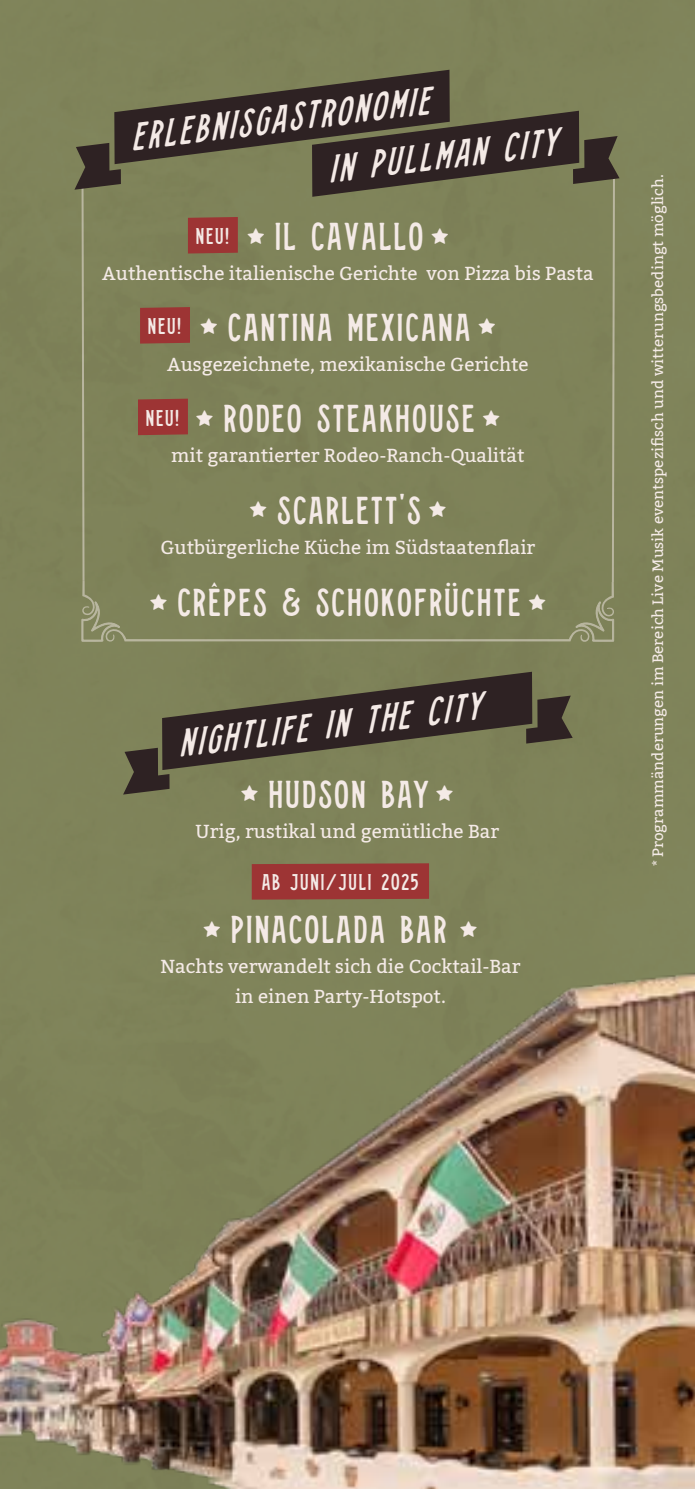
<style>
.page{position:relative;width:695px;height:1489px;background:#fff}
.page>*{position:absolute;margin:0;border:0;box-sizing:border-box;transform-origin:0 0}
.t1{font:39px "Stranger Slim";color:#f4eae6}
.t2{font:italic 39px/56.5px "Stranger Slim";color:#f4eae6}
.t3{font:22.75px "Stranger Slim";letter-spacing:.02em;color:#f4eae6}
.t4{font:18.75px/30px "Kadwa";color:#f4eae6;text-align:center}
.t5{font:15px "Kadwa";color:#f4eae6}
</style>
<div class="page">
<div style="left:0;top:0;width:694px;height:1488px;background:#7f8359"></div>
<div style="left:252px;top:863px;width:177px;height:36px;background:#9d3434"></div>
<img style="left:0;top:973px;width:694px;height:515px">
<svg style="left:123px;top:671px;width:449px;height:124px"></svg>
<svg style="left:74px;top:70px;width:545px;height:572px"></svg>
<h1 class="t2" style="left:316px;top:85px;width:232px;text-indent:-192px;rotate:-7deg">Erlebnisgastronomie<br>in Pullman City</h1>
<h1 class="t1" style="left:273px;top:216px;width:152px">IL CAVALLO</h1>
<p class="t4" style="left:102px;top:259px;width:493px">Authentische italienische Gerichte von Pizza bis Pasta</p>
<p class="t3" style="left:147px;top:314px;width:36px">NEU!</p>
<p class="t3" style="left:195px;top:224px;width:36px">NEU!</p>
<h1 class="t1" style="left:227px;top:306px;width:246px">CANTINA MEXICANA</h1>
<p class="t4" style="left:167px;top:349px;width:363px">Ausgezeichnete, mexikanische Gerichte</p>
<h1 class="t1" style="left:222px;top:398px;width:254px">RODEO STEAKHOUSE</h1>
<p class="t4" style="left:171px;top:440px;width:355px">mit garantierter Rodeo-Ranch-Qualität</p>
<h1 class="t1" style="left:276px;top:489px;width:147px">SCARLETT’S</h1>
<p class="t4" style="left:160px;top:532px;width:376px">Gutbürgerliche Küche im Südstaatenflair</p>
<p class="t3" style="left:145px;top:406px;width:36px">NEU!</p>
<h1 class="t1" style="left:176px;top:582px;width:347px">CRÊPES &amp; SCHOKOFRÜCHTE</h1>
<h1 class="t2" style="left:173px;top:714px;width:307px;rotate:-7deg">Nightlife in the City</h1>
<h1 class="t1" style="left:267px;top:773px;width:163px">HUDSON BAY</h1>
<p class="t4" style="left:195px;top:816px;width:305px">Urig, rustikal und gemütliche Bar</p>
<p class="t3" style="left:261px;top:870px;width:160px">AB JUNI/JULI 2025</p>
<h1 class="t1" style="left:230px;top:909px;width:219px">PINACOLADA BAR</h1>
<p class="t4" style="left:160px;top:951px;width:361px">Nachts verwandelt sich die Cocktail-Bar in einen Party-Hotspot.</p>
<p class="t5" style="left:649px;top:866px;width:693px;rotate:-90deg">* Programmänderungen im Bereich Live Musik eventspezifisch und witterungsbedingt möglich.</p>
</div>
